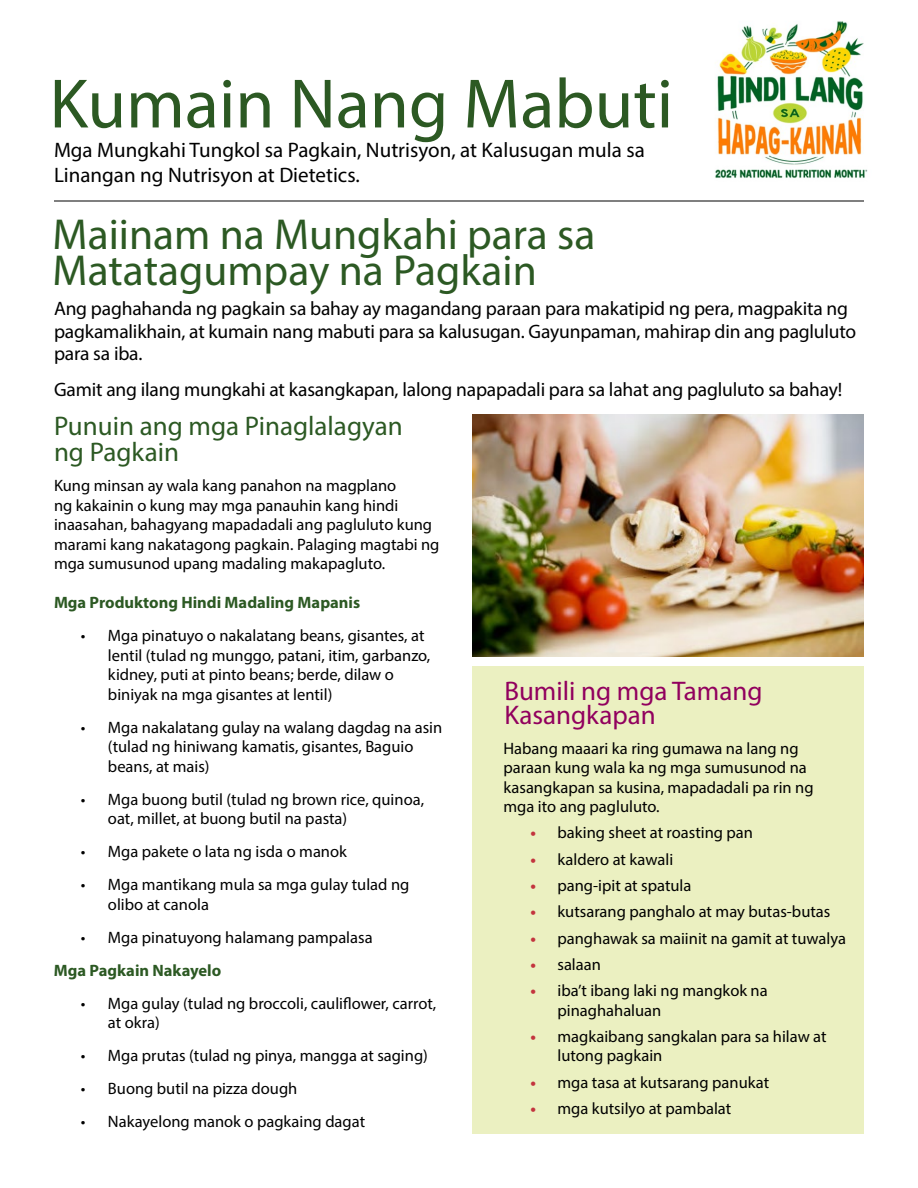
<style>
.page{position:relative;width:918px;height:1188px;background:#fff}
.page>*{position:absolute;margin:0;border:0;box-sizing:border-box;transform-origin:0 0}
.t1{font:70.5px "Myriad Pro";color:#2c5923}
.t2{font:43.5px/36px "Myriad Pro";color:#2c5923}
.t3{font:27px/25.5px "Myriad Pro";color:#2c5923}
.t4{font:27px/24px "Myriad Pro";color:#91005e}
.t5{font:21px/25.2px "Myriad Pro";color:#000}
.t6{font:19.5px/22.5px "Myriad Pro";letter-spacing:-.01em;color:#000}
.t7{font:16.5px/19.5px "Myriad Pro";color:#000}
.t8{font:700 16.5px "Myriad Pro";color:#2c5923}
.s1{font-weight:700;color:#c3343e}
</style>
<div class="page">
<div style="left:472px;top:667px;width:392px;height:467px;background:#ebf0c1"></div>
<img style="left:473px;top:415px;width:391px;height:242px">
<hr style="left:54px;top:201px;width:810px;height:1px;background:#000">
<img style="left:715px;top:21px;width:153px;height:157px">
<h1 class="t1" style="left:50px;top:60px;width:625px">Kumain Nang Mabuti</h1>
<p class="t5" style="left:54px;top:137px;width:592px">Mga Mungkahi Tungkol sa Pagkain, Nutrisyon, at Kalusugan mula sa<br>Linangan ng Nutrisyon at Dietetics.</p>
<h2 class="t2" style="left:52px;top:216px;width:544px">Maiinam na Mungkahi para sa<br>Matatagumpay na Pagkain</h2>
<p class="t6" style="left:54px;top:297px;width:804px">Ang paghahanda ng pagkain sa bahay ay magandang paraan para makatipid ng pera, magpakita ng pagkamalikhain, at kumain nang mabuti para sa kalusugan. Gayunpaman, mahirap din ang pagluluto para sa iba.</p>
<p class="t6" style="left:54px;top:378px;width:790px">Gamit ang ilang mungkahi at kasangkapan, lalong napapadali para sa lahat ang pagluluto sa bahay!</p>
<h3 class="t3" style="left:54px;top:413px;width:350px">Punuin ang mga Pinaglalagyan ng Pagkain</h3>
<p class="t7" style="left:54px;top:476px;width:387px">Kung minsan ay wala kang panahon na magplano<br>ng kakainin o kung may mga panauhin kang hindi inaasahan, bahagyang mapadadali ang pagluluto kung marami kang nakatagong pagkain. Palaging magtabi ng mga sumusunod upang madaling makapagluto.</p>
<p class="t8" style="left:54px;top:592px;width:308px">Mga Produktong Hindi Madaling Mapanis</p>
<p class="t7" style="left:108px;top:626px;width:324px;text-indent:-27px">• Mga pinatuyo o nakalatang beans, gisantes, at lentil (tulad ng munggo, patani, itim, garbanzo, kidney, puti at pinto beans; berde, dilaw o biniyak na mga gisantes at lentil)</p>
<p class="t7" style="left:108px;top:717px;width:336px;text-indent:-27px">• Mga nakalatang gulay na walang dagdag na asin (tulad ng hiniwang kamatis, gisantes, Baguio beans, at mais)</p>
<p class="t7" style="left:108px;top:789px;width:318px;text-indent:-27px">• Mga buong butil (tulad ng brown rice, quinoa, oat, millet, at buong butil na pasta)</p>
<p class="t7" style="left:81px;top:842px;width:267px">• Mga pakete o lata ng isda o manok</p>
<p class="t7" style="left:108px;top:875px;width:303px;text-indent:-27px">• Mga mantikang mula sa mga gulay tulad ng olibo at canola</p>
<p class="t7" style="left:81px;top:927px;width:293px">• Mga pinatuyong halamang pampalasa</p>
<p class="t8" style="left:54px;top:959px;width:169px">Mga Pagkain Nakayelo</p>
<p class="t7" style="left:108px;top:993px;width:330px;text-indent:-27px">• Mga gulay (tulad ng broccoli, cauliflower, carrot, at okra)</p>
<p class="t7" style="left:81px;top:1046px;width:348px">• Mga prutas (tulad ng pinya, mangga at saging)</p>
<p class="t7" style="left:81px;top:1079px;width:218px">• Buong butil na pizza dough</p>
<p class="t7" style="left:81px;top:1112px;width:286px">• Nakayelong manok o pagkaing dagat</p>
<h3 class="t4" style="left:504px;top:678px;width:260px">Bumili ng mga Tamang<br>Kasangkapan</h3>
<p class="t7" style="left:504px;top:738px;width:312px">Habang maaari ka ring gumawa na lang ng paraan kung wala ka ng mga sumusunod na kasangkapan sa kusina, mapadadali pa rin ng mga ito ang pagluluto.</p>
<p class="t7" style="left:531px;top:823px;width:224px"><span class="s1">•</span> baking sheet at roasting pan</p>
<p class="t7" style="left:531px;top:849px;width:144px"><span class="s1">•</span> kaldero at kawali</p>
<p class="t7" style="left:531px;top:875px;width:162px"><span class="s1">•</span> pang-ipit at spatula</p>
<p class="t7" style="left:531px;top:902px;width:301px"><span class="s1">•</span> kutsarang panghalo at may butas-butas</p>
<p class="t7" style="left:531px;top:928px;width:317px"><span class="s1">•</span> panghawak sa maiinit na gamit at tuwalya</p>
<p class="t7" style="left:531px;top:954px;width:72px"><span class="s1">•</span> salaan</p>
<p class="t7" style="left:557px;top:980px;width:212px;text-indent:-27px"><span class="s1">•</span> iba’t ibang laki ng mangkok na pinaghahaluan</p>
<p class="t7" style="left:557px;top:1026px;width:271px;text-indent:-27px"><span class="s1">•</span> magkaibang sangkalan para sa hilaw at lutong pagkain</p>
<p class="t7" style="left:531px;top:1072px;width:240px"><span class="s1">•</span> mga tasa at kutsarang panukat</p>
<p class="t7" style="left:531px;top:1098px;width:202px"><span class="s1">•</span> mga kutsilyo at pambalat</p>
</div>
